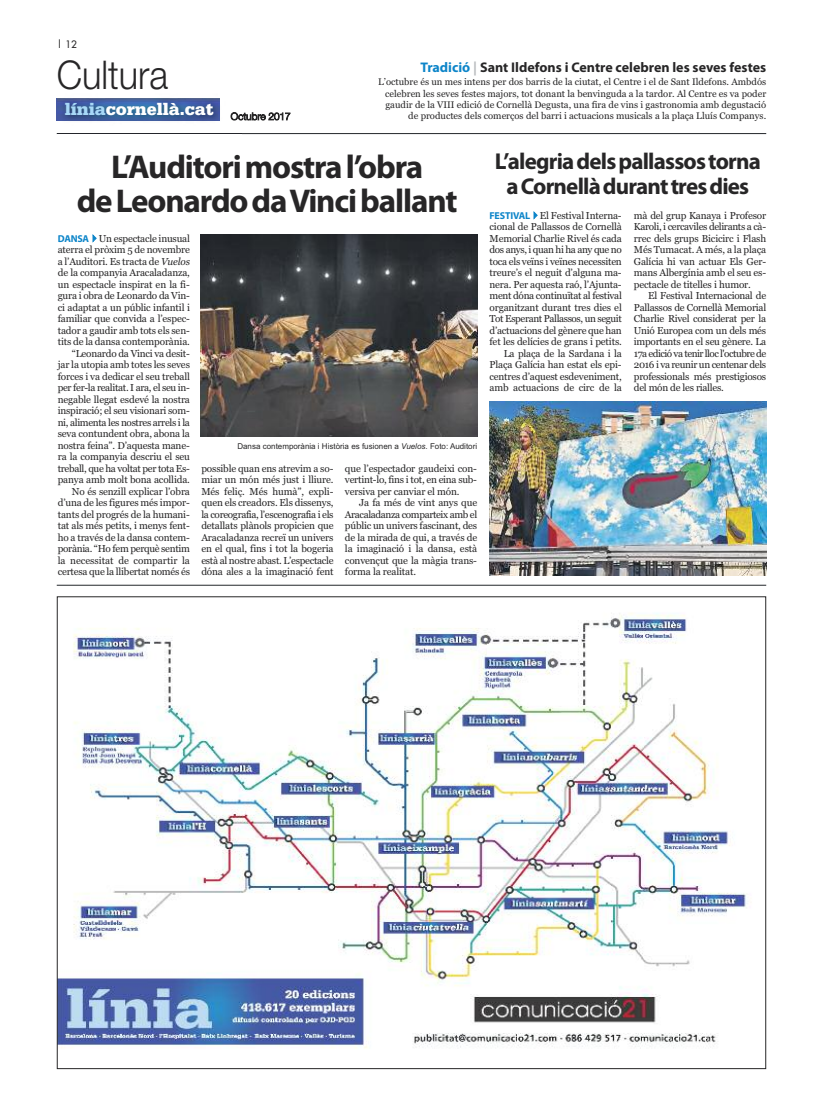
<style>
.page{position:relative;width:823px;height:1106px;background:#fff}
.page>*{position:absolute;margin:0;border:0;box-sizing:border-box;transform-origin:0 0}
.t1{font:300 39.6px "Helvetica Neue";color:#272627;scale:.91 1}
.t2{font:700 33px/34px "Myriad Pro";letter-spacing:-.035em;color:#272627;text-align:center}
.t3{font:700 23px/25px "Myriad Pro";letter-spacing:-.035em;color:#272627;text-align:center}
.t4{font:900 18px "Serifa";color:#fff}
.t5{font:700 14px "Myriad Pro";color:#272627}
.t6{font:10px/11.5px "Georgia";letter-spacing:-.015em;color:#272627;text-align:justify}
.t7{font:10px "Futura";color:#272627}
.t8{font:9.5px/11.4px "Georgia";color:#272627;text-align:right}
.t9{font:8px "Arial";color:#272627}
.s1{color:#a7d8f7}
.s2{color:#0d85c9}
.s3{color:#b8bbbe}
.s4{font-family:"Myriad Pro";font-weight:700;color:#0d85c9}
.s5{font-style:italic}
</style>
<div class="page">
<hr style="left:57px;top:133px;width:708px;height:1px;background:#23262b">
<img style="left:57px;top:98px;width:163px;height:23px">
<img style="left:57px;top:98px;width:162px;height:22px">
<hr style="left:57px;top:585px;width:708px;height:1px;background:#23262b">
<img style="left:59px;top:613px;width:688px;height:436px">
<img style="left:489px;top:402px;width:276px;height:173px">
<img style="left:200px;top:234px;width:277px;height:202px">
<p class="t7" style="left:57px;top:40px;width:22px">| 12</p>
<h1 class="t1" style="left:57px;top:50px;width:124px">Cultura</h1>
<h3 class="t4" style="left:65px;top:103px;width:227px"><span class="s1">línia</span>cornellà.cat <sub>Octubre</sub> <sub>2017</sub></h3>
<h3 class="t5" style="left:420px;top:62px;width:347px"><span class="s2">Tradició</span> <span class="s3">|</span> Sant Ildefons i Centre celebren les seves festes</h3>
<p class="t8" style="left:378px;top:76px;width:389px">L’octubre és un mes intens per dos barris de la ciutat, el Centre i el de Sant Ildefons. Ambdós celebren les seves festes majors, tot donant la benvinguda a la tardor. Al Centre es va poder gaudir de la VIII edició de Cornellà Degusta, una fira de vins i gastronomia amb degustació de productes dels comerços del barri i actuacions musicals a la plaça Lluís Companys.</p>
<h2 class="t2" style="left:77px;top:152px;width:382px">L’Auditorimostral’obra deLeonardodaVinciballant</h2>
<p class="t6" style="left:58px;top:232px;width:134px;text-align:right"><span class="s4">DANSA</span><span class="s2">✔</span>Un espectacle inusual aterra el pròxim 5 de novembre a l’Auditori. Es tracta de <span class="s5">Vuelos </span>de la companyia Aracaladanza, un espectacle inspirat en la fi&shy;gura i obra de Leonardo da Vin&shy;ci adaptat a un públic infantil i familiar que convida a l’espec&shy;tador a gaudir amb tots els sen&shy;tits de la dansa contemporània. “Leonardo da Vinci va desit-<br>jar la utopia amb totes les seves forces i va dedicar el seu treball per fer-la realitat. I ara, el seu in&shy;negable llegat esdevé la nostra inspiració; el seu visionari som&shy;ni, alimenta les nostres arrels i la seva contundent obra, abona la nostra feina”. D’aquesta mane&shy;ra la companyia descriu el seu treball, que ha voltat per tota Es&shy;panya amb molt bona acollida.<br>No és senzill explicar l’obra d’una de les figures més impor&shy;tants del progrés de la humani&shy;tat als més petits, i menys fent&shy;ho a través de la dansa contem&shy;porània. “Ho fem perquè sentim la necessitat de compartir la certesa que la llibertat només és</p>
<p class="t9" style="left:237px;top:441px;width:241px">Dansa contemporània i Història es fusionen a <span class="s5">Vuelos</span>. Foto: Auditori</p>
<p class="t6" style="left:201px;top:462px;width:134px">possible quan ens atrevim a so&shy;miar un món més just i lliure.<br>Més feliç. Més humà”, expli&shy;quen els creadors. Els dissenys, la coreografia, l’escenografia i els detallats plànols propicien que Aracaladanza recreï un univers en el qual, fins i tot la bogeria està al nostre abast. L’espectacle dóna ales a la imaginació fent</p>
<p class="t6" style="left:345px;top:462px;width:133px">que l’espectador gaudeixi con&shy;vertint-lo, fins i tot, en eina sub&shy;versiva per canviar el món.</p>
<p class="t6" style="left:345px;top:497px;width:134px;text-indent:14px">Ja fa més de vint anys que Aracaladanza comparteix amb el públic un univers fascinant, des de la mirada de qui, a través de la imaginació i la dansa, està convençut que la màgia trans&shy;forma la realitat.</p>
<h3 class="t3" style="left:494px;top:150px;width:267px">L’alegriadelspallassostorna aCornellàduranttresdies</h3>
<p class="t6" style="left:489px;top:209px;width:134px;text-align:right"><span class="s4">FESTIVAL</span><span class="s2">✔</span>El Festival Interna&shy;cional de Pallassos de Cornellà<br>Memorial Charlie Rivel és cada dos anys, i quan hi ha any que no toca els veïns i veïnes necessiten treure’s el neguit d’alguna ma&shy;nera. Per aquesta raó, l’Ajunta&shy;ment dóna continuïtat al festival organitzant durant tres dies el<br>Tot Esperant Pallassos, un seguit d’actuacions del gènere que han fet les delícies de grans i petits.<br>La plaça de la Sardana i la<br>Plaça Galícia han estat els epi&shy;centres d’aquest esdeveniment, amb actuacions de circ de la</p>
<p class="t6" style="left:633px;top:209px;width:134px">mà del grup Kanaya i Profesor Karoli, i cercaviles delirants a cà&shy;rrec dels grups Bicicirc i Flash Més Tumacat. A més, a la plaça Galícia hi van actuar Els Ger&shy;mans Albergínia amb el seu es&shy;pectacle de titelles i humor.</p>
<p class="t6" style="left:633px;top:290px;width:134px;text-indent:14px">El Festival Internacional de Pallassos de Cornellà Memorial Charlie Rivel considerat per la Unió Europea com un dels més importants en el seu gènere. La 17a edició va tenir lloc l'octubre de 2016 i va reunir un centenar dels professionals més prestigiosos del món de les rialles.</p>
</div>
